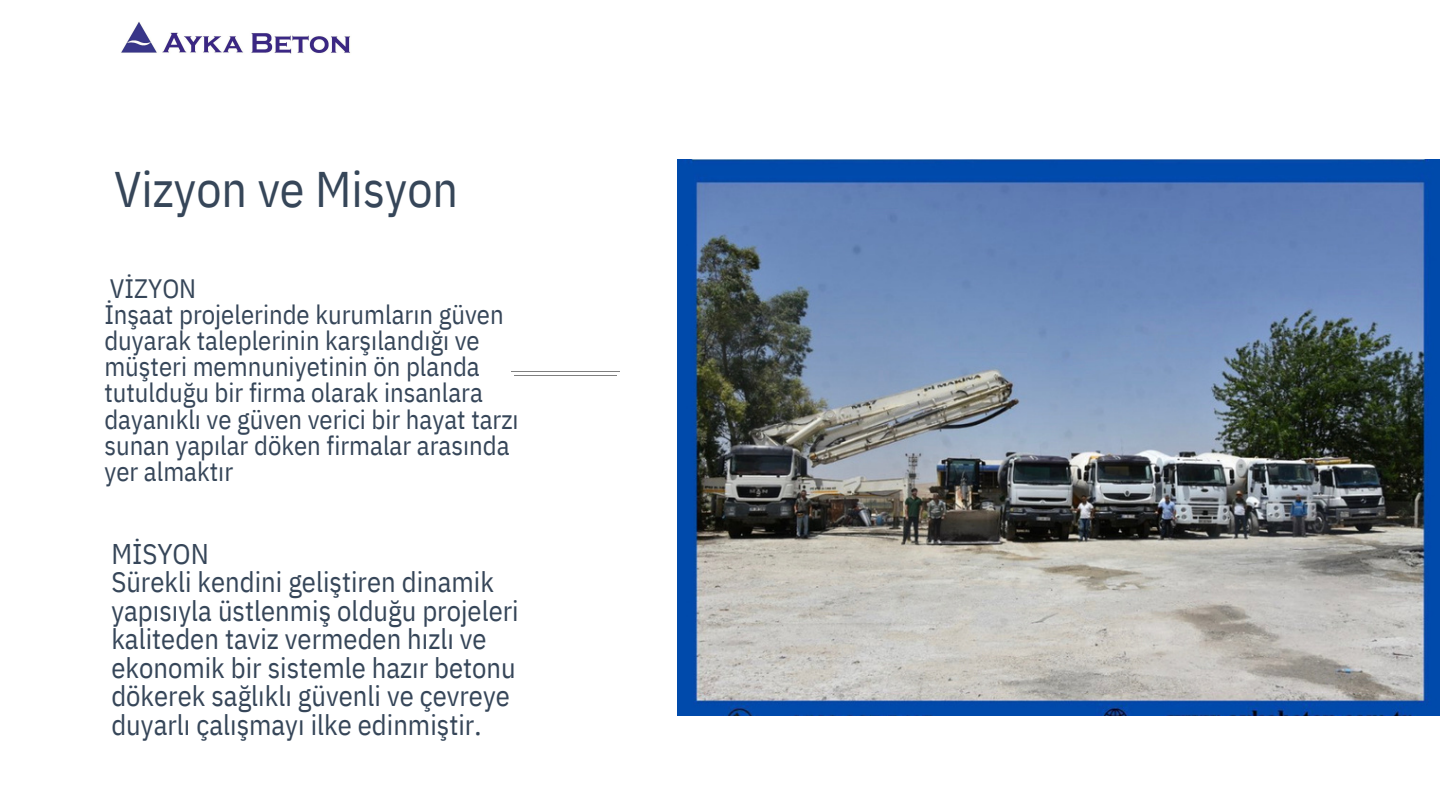
<style>
.page{position:relative;width:1440px;height:810px;background:#fff}
.page>*{position:absolute;margin:0;border:0;box-sizing:border-box;transform-origin:0 0}
.t1{font:49.9px "IBM Plex Sans Cond";color:#364659}
.t2{font:28.5px/28.5px "IBM Plex Sans Cond";color:#364659}
.t3{font:26.6px/26.1px "IBM Plex Sans Cond";color:#364659}
</style>
<div class="page">
<svg style="left:514px;top:375px;width:103px;height:1px"></svg>
<img style="left:121px;top:22px;width:229px;height:32px">
<img style="left:678px;top:159px;width:762px;height:556px">
<h1 class="t1" style="left:114px;top:156px;width:346px">Vizyon ve Misyon</h1>
<p class="t3" style="left:104px;top:275px;width:416px">VİZYON<br>İnşaat projelerinde kurumların güven duyarak taleplerinin karşılandığı ve müşteri memnuniyetinin ön planda tutulduğu bir firma olarak insanlara dayanıklı ve güven verici bir hayat tarzı sunan yapılar döken firmalar arasında yer almaktır</p>
<p class="t2" style="left:111px;top:539px;width:409px">MİSYON<br>Sürekli kendini geliştiren dinamik yapısıyla üstlenmiş olduğu projeleri kaliteden taviz vermeden hızlı ve ekonomik bir sistemle hazır betonu dökerek sağlıklı güvenli ve çevreye duyarlı çalışmayı ilke edinmiştir.</p>
</div>
